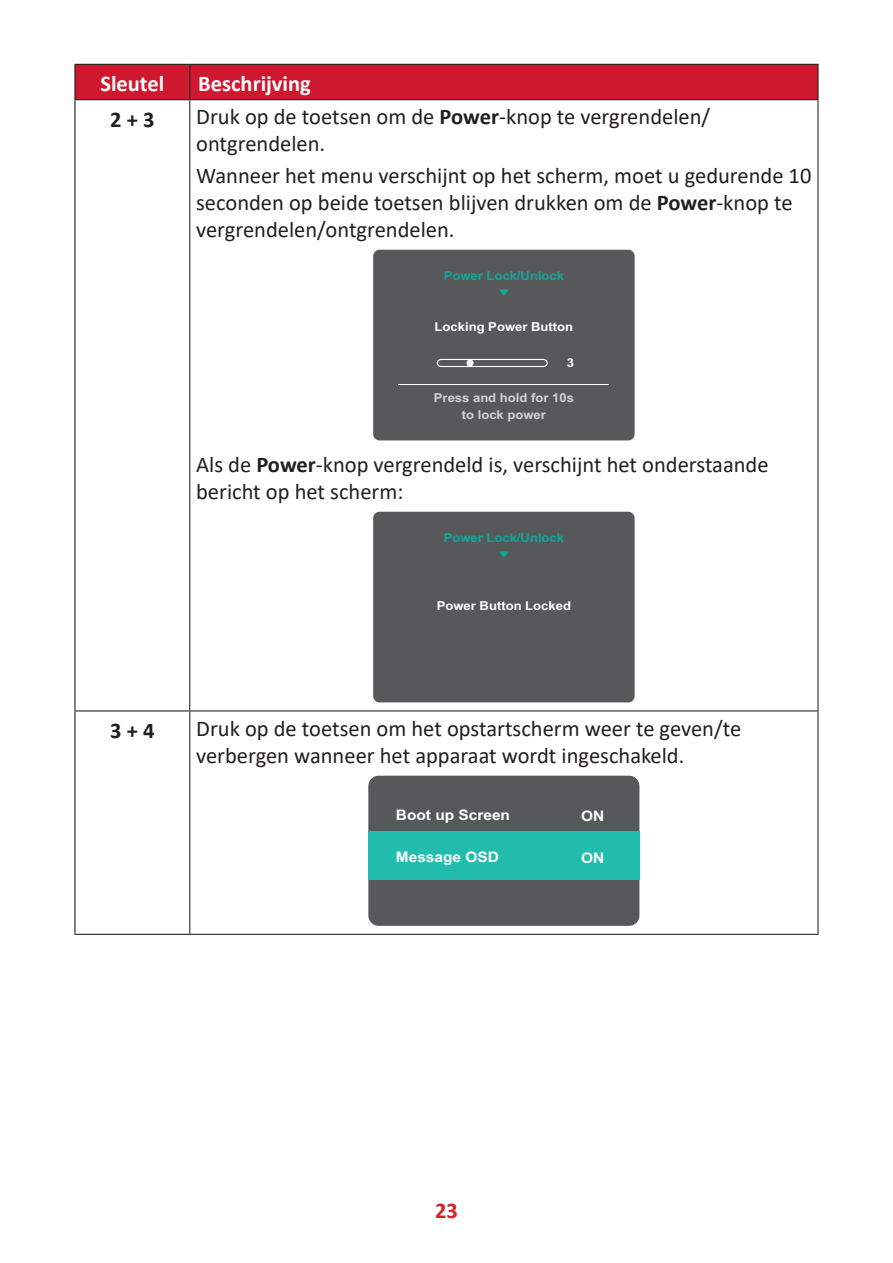
<style>
.page{position:relative;width:893px;height:1263px;background:#fff}
.page>*{position:absolute;margin:0;border:0;box-sizing:border-box;transform-origin:0 0}
.t1{font:22.5px/27px "Calibri";color:#231f20}
.t2{font:700 22.5px "Calibri";color:#fff}
.t3{font:700 22.5px "Calibri";color:#231f20}
.t4{font:700 22.5px "Calibri";color:#d1232a}
.t5{font:700 14.55px "Arial";color:#fff;scale:1.06 1}
.t6{font:700 12.3px "Arial";color:#fff;scale:1.06 1}
.t7{font:700 12.3px "Arial";color:#12a79d;scale:1.06 1}
.t8{font:700 12.3px/17px "Arial";color:#d1d2d4;text-align:center;scale:1.06 1}
.s1{font-weight:700}
</style>
<div class="page">
<div style="left:76px;top:65px;width:741px;height:34px;background:#ce182f"></div>
<hr style="left:189px;top:100px;width:1px;height:610px;background:#231f20">
<hr style="left:817px;top:100px;width:1px;height:610px;background:#231f20">
<hr style="left:189px;top:710px;width:629px;height:1px;background:#231f20">
<hr style="left:189px;top:711px;width:1px;height:223px;background:#231f20">
<hr style="left:817px;top:711px;width:1px;height:223px;background:#231f20">
<hr style="left:189px;top:934px;width:629px;height:1px;background:#231f20">
<hr style="left:190px;top:64px;width:629px;height:1px;background:#231f20">
<hr style="left:817px;top:65px;width:2px;height:34px;background:#231f20">
<hr style="left:74px;top:99px;width:116px;height:1px;background:#231f20">
<hr style="left:190px;top:99px;width:629px;height:1px;background:#231f20">
<hr style="left:74px;top:64px;width:116px;height:1px;background:#231f20">
<hr style="left:74px;top:65px;width:2px;height:34px;background:#231f20">
<hr style="left:189px;top:65px;width:1px;height:34px;background:#231f20">
<hr style="left:74px;top:711px;width:2px;height:223px;background:#231f20">
<hr style="left:74px;top:934px;width:115px;height:1px;background:#231f20">
<hr style="left:74px;top:100px;width:2px;height:610px;background:#231f20">
<hr style="left:74px;top:710px;width:115px;height:1px;background:#231f20">
<div style="left:373px;top:250px;width:262px;height:190px;background:#57585a;border-radius:6px"></div>
<hr style="left:398px;top:384px;width:211px;height:1px;background:#fff">
<div style="left:437px;top:359px;width:111px;height:8px;border:1px solid #fff;border-radius:4px"></div>
<div style="left:466px;top:359px;width:8px;height:7px;background:#fff;border-radius:50%"></div>
<svg style="left:499px;top:290px;width:10px;height:6px"></svg>
<div style="left:373px;top:512px;width:262px;height:190px;background:#57585a;border-radius:6px"></div>
<svg style="left:499px;top:552px;width:10px;height:6px"></svg>
<div style="left:368px;top:776px;width:271px;height:150px;background:#57585a;border-radius:10px"></div>
<div style="left:368px;top:831px;width:271px;height:49px;background:#22bcac"></div>
<p class="t2" style="left:100px;top:68px;width:65px">Sleutel</p>
<p class="t2" style="left:198px;top:68px;width:114px">Beschrijving</p>
<p class="t3" style="left:110px;top:103px;width:46px">2 + 3</p>
<p class="t1" style="left:196px;top:103px;width:515px">Druk op de toetsen om de <span class="s1">Power</span>-knop te vergrendelen/ ontgrendelen.</p>
<p class="t1" style="left:196px;top:161px;width:617px">Wanneer het menu verschijnt op het scherm, moet u gedurende 10 seconden op beide toetsen blijven drukken om de <span class="s1">Power</span>-knop te vergrendelen/ontgrendelen.</p>
<p class="t7" style="left:444px;top:267px;width:115px">Power Lock/Unlock</p>
<p class="t6" style="left:435px;top:318px;width:132px">Locking Power Button</p>
<p class="t6" style="left:567px;top:354px;width:8px">3</p>
<p class="t8" style="left:434px;top:390px;width:134px">Press and hold for 10s to lock power</p>
<p class="t1" style="left:196px;top:450px;width:574px">Als de <span class="s1">Power</span>-knop vergrendeld is, verschijnt het onderstaande bericht op het scherm:</p>
<p class="t7" style="left:444px;top:528px;width:115px">Power Lock/Unlock</p>
<p class="t6" style="left:437px;top:596px;width:128px">Power Button Locked</p>
<p class="t3" style="left:110px;top:714px;width:46px">3 + 4</p>
<p class="t1" style="left:196px;top:714px;width:547px">Druk op de toetsen om het opstartscherm weer te geven/te verbergen wanneer het apparaat wordt ingeschakeld.</p>
<p class="t5" style="left:396px;top:804px;width:109px">Boot up Screen</p>
<p class="t5" style="left:396px;top:846px;width:99px">Message OSD</p>
<p class="t5" style="left:581px;top:805px;width:23px">ON</p>
<p class="t5" style="left:581px;top:848px;width:23px">ON</p>
<p class="t4" style="left:435px;top:1194px;width:24px">23</p>
</div>
